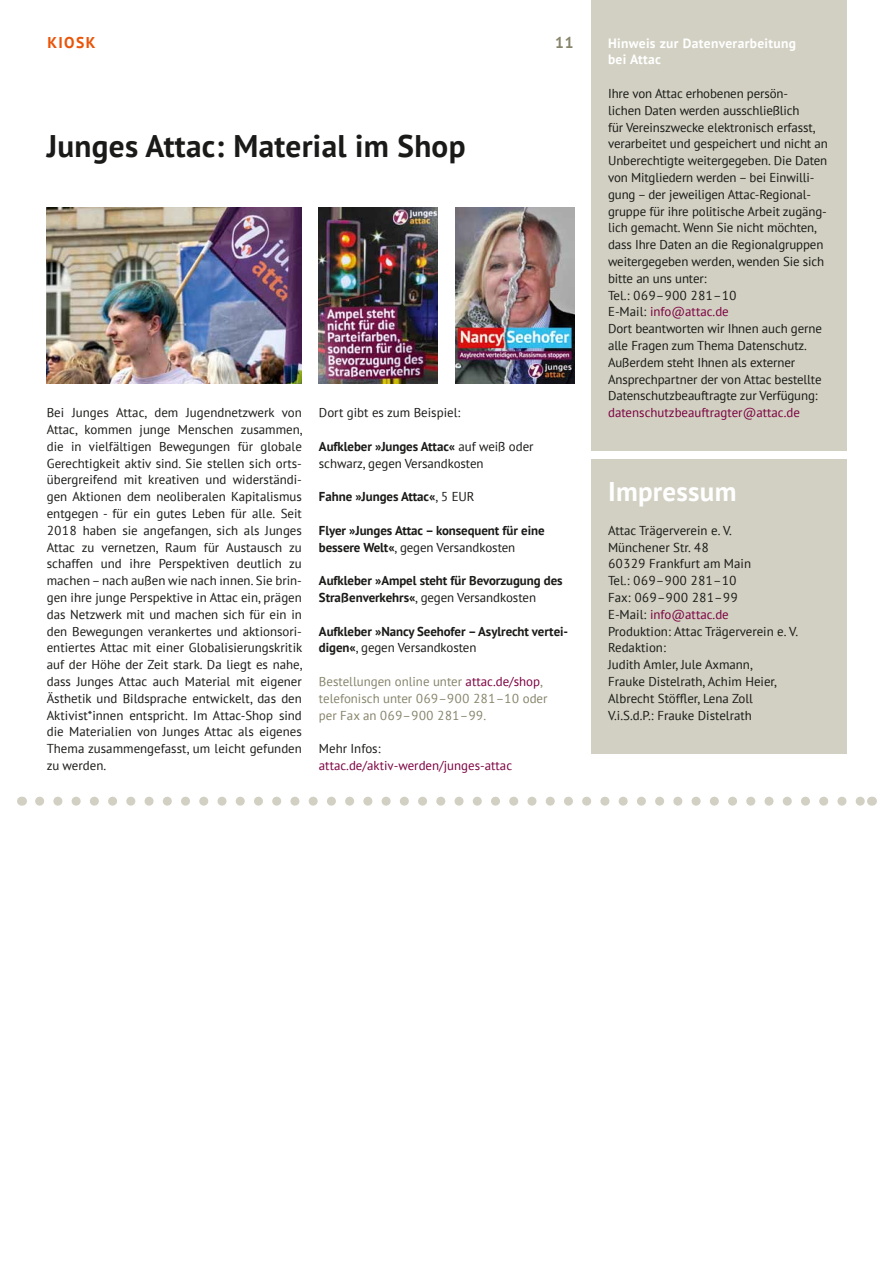
<style>
.page{position:relative;width:893px;height:1263px;background:#fff}
.page>*{position:absolute;margin:0;border:0;box-sizing:border-box;transform-origin:0 0}
.t1{font:31.2px "Attac Serifenlos Bold";letter-spacing:.01em;color:#1a1a18}
.t2{font:27px "Attac Serifenlos Bold";letter-spacing:.01em;color:#fff}
.t3{font:15.6px "Attac Serifenlos Bold";color:#ea5408}
.t4{font:15.6px "Attac Serifenlos Bold";color:#86846b}
.t5{font:13.5px/16.8px "Attac Serifenlos Bold";letter-spacing:.025em;color:#fff}
.t6{font:12.9px/16.8px "Attac Serifenlos Regular";letter-spacing:-.01em;color:#1a1a18}
.t7{font:12.9px "Attac Serifenlos Bold";letter-spacing:-.005em;color:#1a1a18}
.t8{font:12.9px/16.8px "Attac Serifenlos Regular";color:#86846b}
.t9{font:12.9px "Attac Serifenlos Regular";color:#7b0040}
.s1{font-family:"Attac Serifenlos Regular"}
.s2{font-family:"Attac Serifenlos Bold"}
.s3{color:#7b0040}
</style>
<div class="page">
<svg style="left:40px;top:797px;width:822px;height:9px"></svg>
<div style="left:591px;top:0;width:255px;height:451px;background:#d2d0c2"></div>
<div style="left:591px;top:459px;width:255px;height:294px;background:#d2d0c2"></div>
<img style="left:319px;top:207px;width:119px;height:177px">
<img style="left:455px;top:207px;width:119px;height:177px">
<img style="left:47px;top:207px;width:255px;height:177px">
<p class="t3" style="left:47px;top:32px;width:22px">Kiosk</p>
<p class="t4" style="left:555px;top:32px;width:21px">11</p>
<h1 class="t1" style="left:47px;top:125px;width:420px">Junges Attac: Material im Shop</h1>
<p class="t6" style="left:47px;top:404px;width:257px;text-align:justify">Bei Junges Attac, dem Jugendnetzwerk von Attac, kommen junge Menschen zusammen, die in vielfältigen Bewegungen für globale Gerechtigkeit aktiv sind. Sie stellen sich orts&shy;übergreifend mit kreativen und widerständi&shy;gen Aktionen dem neoliberalen Kapitalismus entgegen - für ein gutes Leben für alle. Seit 2018 haben sie angefangen, sich als Junges Attac zu vernetzen, Raum für Austausch zu schaffen und ihre Perspektiven deutlich zu machen – nach außen wie nach innen. Sie brin&shy;gen ihre junge Perspektive in Attac ein, prägen das Netzwerk mit und machen sich für ein in den Bewegungen verankertes und aktionsori&shy;entiertes Attac mit einer Globalisierungskritik auf der Höhe der Zeit stark. Da liegt es nahe, dass Junges Attac auch Material mit eigener Ästhetik und Bildsprache entwickelt, das den Aktivist*innen entspricht. Im Attac-Shop sind die Materialien von Junges Attac als eigenes Thema zusammengefasst, um leicht gefunden zu werden.</p>
<p class="t6" style="left:319px;top:404px;width:143px">Dort gibt es zum Beispiel:</p>
<p class="t7" style="left:319px;top:438px;width:216px">Aufkleber »Junges Attac« <span class="s1">auf weiß oder</span></p>
<p class="t6" style="left:319px;top:454px;width:166px">schwarz, gegen Versandkosten</p>
<p class="t7" style="left:319px;top:488px;width:157px">Fahne »Junges Attac«<span class="s1">, 5 EUR</span></p>
<p class="t7" style="left:319px;top:522px;width:227px">Flyer »Junges Attac – konsequent für eine</p>
<p class="t6" style="left:319px;top:538px;width:198px"><span class="s2">bessere Welt«</span>, gegen Versandkosten</p>
<p class="t7" style="left:319px;top:572px;width:245px">Aufkleber »Ampel steht für Bevorzugung des</p>
<p class="t6" style="left:319px;top:589px;width:219px"><span class="s2">Straßenverkehrs«</span>, gegen Versandkosten</p>
<p class="t7" style="left:319px;top:622px;width:251px">Aufkleber »Nancy Seehofer – Asylrecht vertei-</p>
<p class="t6" style="left:319px;top:639px;width:159px"><span class="s2">digen«</span>, gegen Versandkosten</p>
<p class="t8" style="left:319px;top:673px;width:230px">Bestellungen online unter <span class="s3">attac.de/shop</span>, telefonisch unter 069–900 281–10 oder per Fax an 069–900 281–99.</p>
<p class="t6" style="left:319px;top:740px;width:63px">Mehr Infos:</p>
<p class="t9" style="left:319px;top:757px;width:195px">attac.de/aktiv-werden/junges-attac</p>
<p class="t5" style="left:608px;top:34px;width:190px">Hinweis zur Datenverarbeitung bei Attac</p>
<p class="t6" style="left:608px;top:85px;width:221px">Ihre von Attac erhobenen persön-<br>lichen Daten werden ausschließlich<br>für Vereinszwecke elektronisch erfasst, verarbeitet und gespeichert und nicht an Unberechtigte weitergegeben. Die Daten von Mitgliedern werden – bei Einwilli&shy;gung – der jeweiligen Attac-Regional&shy;gruppe für ihre politische Arbeit zugäng&shy;lich gemacht. Wenn Sie nicht möchten, dass Ihre Daten an die Regionalgruppen weitergegeben werden, wenden Sie sich bitte an uns unter:<br>Tel.: 069–900 281–10<br>E-Mail: <span class="s3">info@attac.de<br></span>Dort beantworten wir Ihnen auch gerne alle Fragen zum Thema Datenschutz.<br>Außerdem steht Ihnen als externer Ansprechpartner der von Attac bestellte Datenschutzbeauftragte zur Verfügung:</p>
<p class="t9" style="left:608px;top:404px;width:193px">datenschutzbeauftragter@attac.de</p>
<h2 class="t2" style="left:608px;top:474px;width:130px">Impressum</h2>
<p class="t6" style="left:608px;top:522px;width:192px">Attac Trägerverein e. V.<br>Münchener Str. 48<br>60329 Frankfurt am Main<br>Tel.: 069–900 281–10<br>Fax: 069–900 281–99<br>E-Mail: <span class="s3">info@attac.de<br></span>Produktion: Attac Trägerverein e. V.<br>Redaktion:<br>Judith Amler, Jule Axmann,<br>Frauke Distelrath, Achim Heier,<br>Albrecht Stöffler, Lena Zoll<br>V.i.S.d.P.: Frauke Distelrath</p>
</div>
